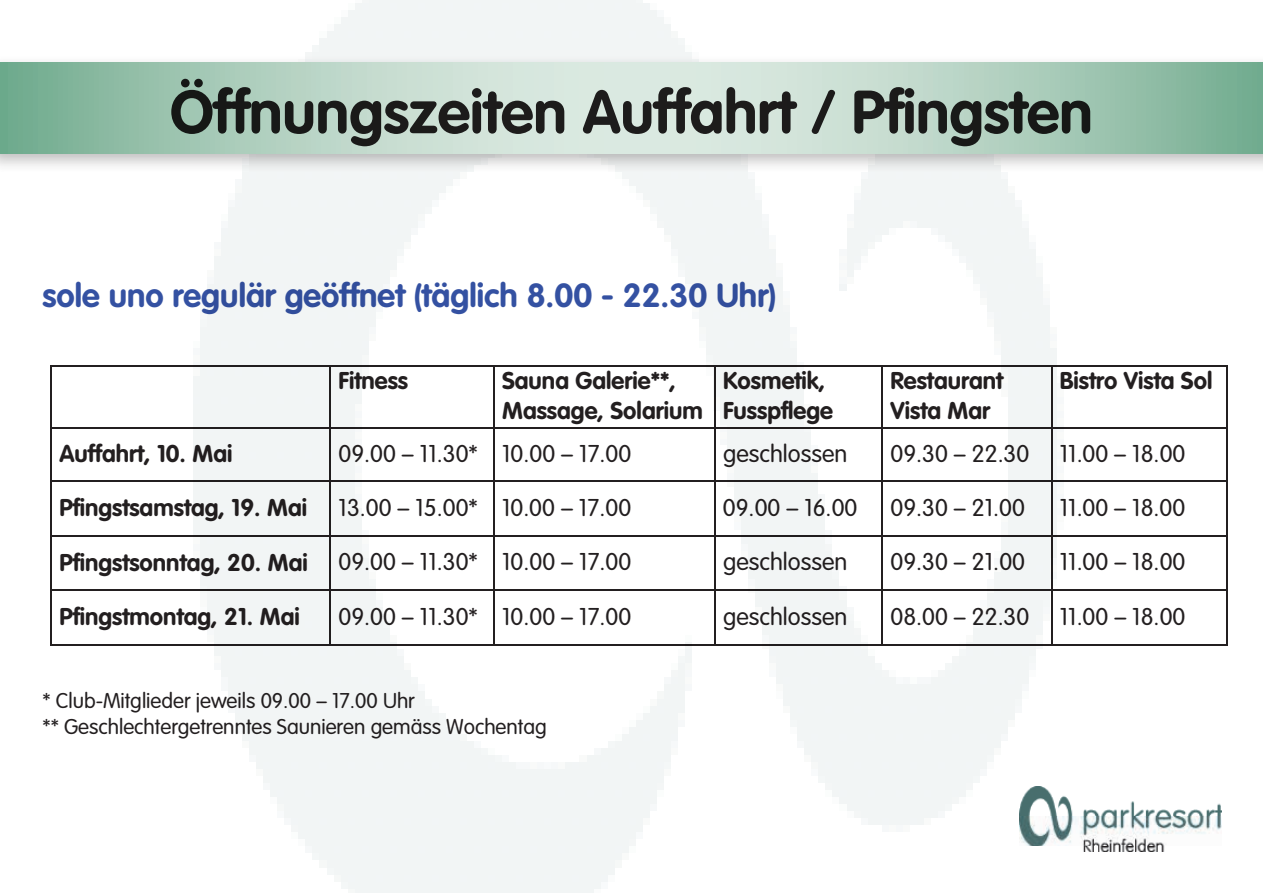
<style>
.page{position:relative;width:1263px;height:893px;background:#fff}
.page>*{position:absolute;margin:0;border:0;box-sizing:border-box;transform-origin:0 0}
.t1{font:700 60px "VAG Rounded LT Pro";color:#231f20}
.t2{font:700 33px "VAG Rounded LT Pro";color:#3451a2}
.t3{font:300 24px "VAG Rounded LT Pro";color:#231f20}
.t4{font:700 24px/30px "VAG Rounded LT Pro";color:#231f20}
.t5{font:300 21px/25.5px "VAG Rounded LT Pro";color:#231f20}
</style>
<div class="page">
<img style="left:193px;top:0;width:922px;height:893px">
<img style="left:1020px;top:786px;width:202px;height:65px">
<hr style="left:52px;top:365px;width:278px;height:1px;background:#231f20">
<hr style="left:331px;top:365px;width:162px;height:1px;background:#231f20">
<hr style="left:495px;top:365px;width:219px;height:1px;background:#231f20">
<hr style="left:715px;top:365px;width:167px;height:1px;background:#231f20">
<hr style="left:883px;top:365px;width:168px;height:1px;background:#231f20">
<hr style="left:1052px;top:365px;width:174px;height:1px;background:#231f20">
<hr style="left:51px;top:366px;width:1px;height:61px;background:#231f20">
<hr style="left:330px;top:366px;width:1px;height:61px;background:#231f20">
<hr style="left:493px;top:366px;width:2px;height:61px;background:#231f20">
<hr style="left:714px;top:366px;width:1px;height:61px;background:#231f20">
<hr style="left:882px;top:366px;width:1px;height:61px;background:#231f20">
<hr style="left:1051px;top:366px;width:1px;height:61px;background:#231f20">
<hr style="left:1226px;top:366px;width:2px;height:61px;background:#231f20">
<hr style="left:52px;top:427px;width:278px;height:1px;background:#231f20">
<hr style="left:331px;top:427px;width:162px;height:1px;background:#231f20">
<hr style="left:495px;top:427px;width:219px;height:1px;background:#231f20">
<hr style="left:715px;top:427px;width:167px;height:1px;background:#231f20">
<hr style="left:883px;top:427px;width:168px;height:1px;background:#231f20">
<hr style="left:1052px;top:427px;width:174px;height:1px;background:#231f20">
<hr style="left:51px;top:428px;width:1px;height:53px;background:#231f20">
<hr style="left:330px;top:428px;width:1px;height:53px;background:#231f20">
<hr style="left:493px;top:428px;width:2px;height:53px;background:#231f20">
<hr style="left:714px;top:428px;width:1px;height:53px;background:#231f20">
<hr style="left:882px;top:428px;width:1px;height:53px;background:#231f20">
<hr style="left:1051px;top:428px;width:1px;height:53px;background:#231f20">
<hr style="left:1226px;top:428px;width:2px;height:53px;background:#231f20">
<hr style="left:52px;top:481px;width:278px;height:1px;background:#231f20">
<hr style="left:331px;top:481px;width:162px;height:1px;background:#231f20">
<hr style="left:495px;top:481px;width:219px;height:1px;background:#231f20">
<hr style="left:715px;top:481px;width:167px;height:1px;background:#231f20">
<hr style="left:883px;top:481px;width:168px;height:1px;background:#231f20">
<hr style="left:1052px;top:481px;width:174px;height:1px;background:#231f20">
<hr style="left:51px;top:482px;width:1px;height:53px;background:#231f20">
<hr style="left:330px;top:482px;width:1px;height:53px;background:#231f20">
<hr style="left:493px;top:482px;width:2px;height:53px;background:#231f20">
<hr style="left:714px;top:482px;width:1px;height:53px;background:#231f20">
<hr style="left:882px;top:482px;width:1px;height:53px;background:#231f20">
<hr style="left:1051px;top:482px;width:1px;height:53px;background:#231f20">
<hr style="left:1226px;top:482px;width:2px;height:53px;background:#231f20">
<hr style="left:52px;top:535px;width:278px;height:1px;background:#231f20">
<hr style="left:331px;top:535px;width:162px;height:1px;background:#231f20">
<hr style="left:495px;top:535px;width:219px;height:1px;background:#231f20">
<hr style="left:715px;top:535px;width:167px;height:1px;background:#231f20">
<hr style="left:883px;top:535px;width:168px;height:1px;background:#231f20">
<hr style="left:1052px;top:535px;width:174px;height:1px;background:#231f20">
<hr style="left:51px;top:536px;width:1px;height:54px;background:#231f20">
<hr style="left:330px;top:536px;width:1px;height:54px;background:#231f20">
<hr style="left:493px;top:536px;width:2px;height:54px;background:#231f20">
<hr style="left:714px;top:536px;width:1px;height:54px;background:#231f20">
<hr style="left:882px;top:536px;width:1px;height:54px;background:#231f20">
<hr style="left:1051px;top:536px;width:1px;height:54px;background:#231f20">
<hr style="left:1226px;top:536px;width:2px;height:54px;background:#231f20">
<hr style="left:52px;top:590px;width:278px;height:1px;background:#231f20">
<hr style="left:331px;top:590px;width:162px;height:1px;background:#231f20">
<hr style="left:495px;top:590px;width:219px;height:1px;background:#231f20">
<hr style="left:715px;top:590px;width:167px;height:1px;background:#231f20">
<hr style="left:883px;top:590px;width:168px;height:1px;background:#231f20">
<hr style="left:1052px;top:590px;width:174px;height:1px;background:#231f20">
<hr style="left:51px;top:591px;width:1px;height:54px;background:#231f20">
<hr style="left:52px;top:645px;width:278px;height:1px;background:#231f20">
<hr style="left:330px;top:591px;width:1px;height:54px;background:#231f20">
<hr style="left:331px;top:645px;width:162px;height:1px;background:#231f20">
<hr style="left:493px;top:591px;width:2px;height:54px;background:#231f20">
<hr style="left:495px;top:645px;width:219px;height:1px;background:#231f20">
<hr style="left:714px;top:591px;width:1px;height:54px;background:#231f20">
<hr style="left:715px;top:645px;width:167px;height:1px;background:#231f20">
<hr style="left:882px;top:591px;width:1px;height:54px;background:#231f20">
<hr style="left:883px;top:645px;width:168px;height:1px;background:#231f20">
<hr style="left:1051px;top:591px;width:1px;height:54px;background:#231f20">
<hr style="left:1052px;top:645px;width:174px;height:1px;background:#231f20">
<hr style="left:1226px;top:591px;width:2px;height:54px;background:#231f20">
<div style="left:40px;top:664px;width:1182px;height:25px;background:linear-gradient(to right,#fafbfb,#fafbfb)"></div>
<div style="left:40px;top:689px;width:1182px;height:26px;background:linear-gradient(to right,#fafbfb,#fafbfb)"></div>
<div style="left:40px;top:715px;width:1182px;height:25px;background:linear-gradient(to right,#fafbfb,#fafbfb)"></div>
<hr style="left:0;top:32px;width:1263px;height:2px;background:#fff">
<div style="left:0;top:34px;width:1263px;height:20px;background:linear-gradient(to right,#f9fafa,#fefefe)"></div>
<hr style="left:0;top:54px;width:1263px;height:1px;background:#fff">
<hr style="left:0;top:55px;width:1263px;height:2px;background:#fff">
<hr style="left:0;top:57px;width:1263px;height:2px;background:#fff">
<svg style="left:0;top:59px;width:1263px;height:126px"></svg>
<h1 class="t1" style="left:170px;top:74px;width:924px">Öffnungszeiten Auffahrt / Pfingsten</h1>
<h2 class="t2" style="left:42px;top:274px;width:735px">sole uno regulär geöffnet (täglich 8.00 - 22.30 Uhr)</h2>
<p class="t4" style="left:339px;top:366px;width:71px">Fitness</p>
<p class="t4" style="left:502px;top:366px;width:202px">Sauna Galerie**,<br>Massage, Solarium</p>
<p class="t4" style="left:723px;top:366px;width:112px">Kosmetik,<br>Fusspflege</p>
<p class="t4" style="left:890px;top:366px;width:114px">Restaurant<br>Vista Mar</p>
<p class="t4" style="left:1060px;top:366px;width:154px">Bistro Vista Sol</p>
<p class="t4" style="left:59px;top:439px;width:175px">Auffahrt, 10. Mai</p>
<p class="t3" style="left:339px;top:439px;width:294px">09.00 – 11.30* 10.00 – 17.00</p>
<p class="t3" style="left:723px;top:439px;width:126px">geschlossen</p>
<p class="t3" style="left:890px;top:439px;width:140px">09.30 – 22.30</p>
<p class="t3" style="left:1060px;top:439px;width:127px">11.00 – 18.00</p>
<p class="t4" style="left:59px;top:493px;width:249px">Pfingstsamstag, 19. Mai</p>
<p class="t3" style="left:339px;top:493px;width:294px">13.00 – 15.00* 10.00 – 17.00</p>
<p class="t3" style="left:723px;top:493px;width:136px">09.00 – 16.00</p>
<p class="t3" style="left:890px;top:493px;width:136px">09.30 – 21.00</p>
<p class="t3" style="left:1060px;top:493px;width:127px">11.00 – 18.00</p>
<p class="t4" style="left:59px;top:547px;width:250px">Pfingstsonntag, 20. Mai</p>
<p class="t3" style="left:339px;top:548px;width:294px">09.00 – 11.30* 10.00 – 17.00</p>
<p class="t3" style="left:723px;top:548px;width:126px">geschlossen</p>
<p class="t3" style="left:890px;top:548px;width:136px">09.30 – 21.00</p>
<p class="t3" style="left:1060px;top:548px;width:127px">11.00 – 18.00</p>
<p class="t4" style="left:59px;top:602px;width:242px">Pfingstmontag, 21. Mai</p>
<p class="t3" style="left:339px;top:603px;width:294px">09.00 – 11.30* 10.00 – 17.00</p>
<p class="t3" style="left:723px;top:603px;width:126px">geschlossen</p>
<p class="t3" style="left:890px;top:603px;width:140px">08.00 – 22.30</p>
<p class="t3" style="left:1060px;top:603px;width:127px">11.00 – 18.00</p>
<p class="t5" style="left:42px;top:689px;width:506px">* Club-Mitglieder jeweils 09.00 – 17.00 Uhr<br>** Geschlechtergetrenntes Saunieren gemäss Wochentag</p>
</div>
